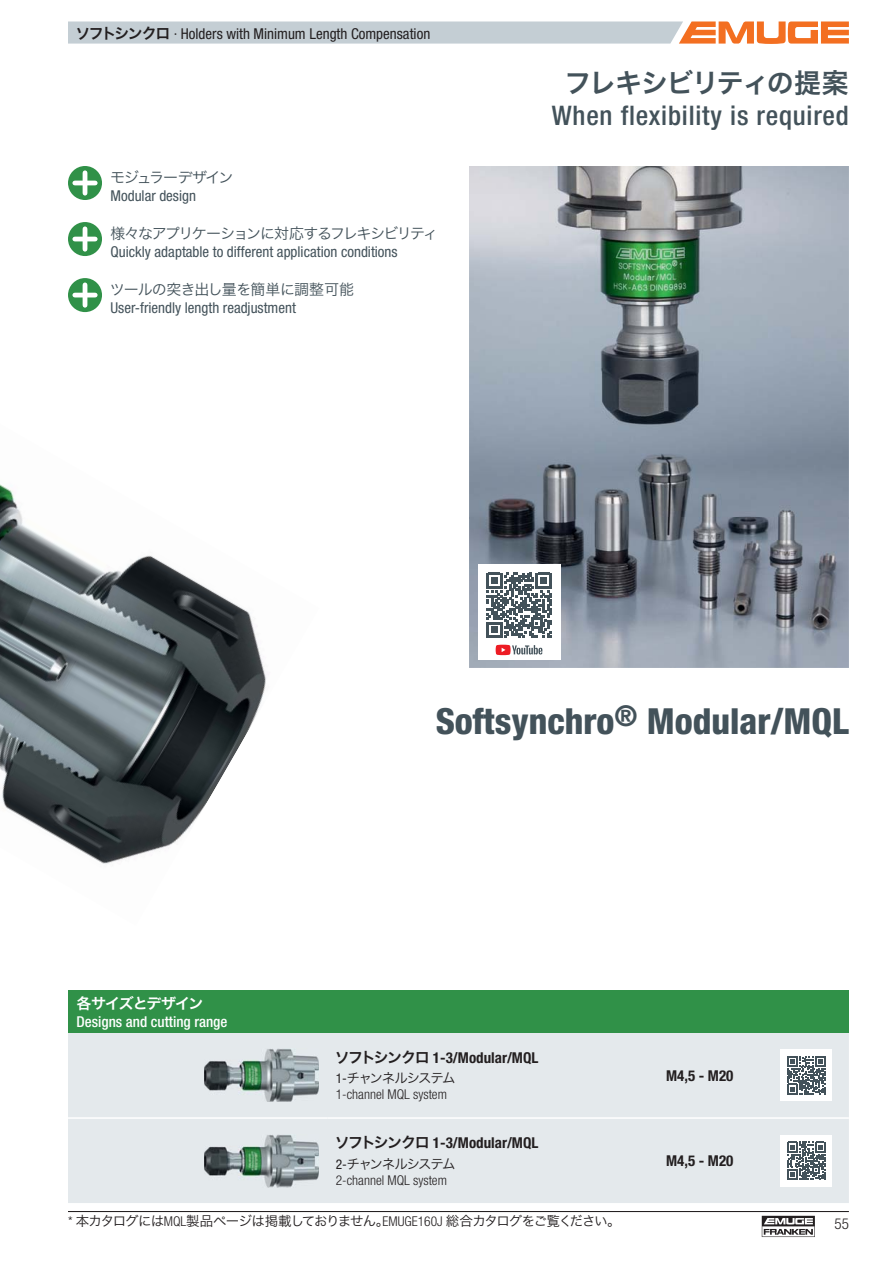
<style>
.page{position:relative;width:893px;height:1263px;background:#fff}
.page>*{position:absolute;margin:0;border:0;box-sizing:border-box;transform-origin:0 0}
.t1{font:800 condensed 36px "Helvetica Neue LT Pro";color:#43525a}
.t2{font:500 condensed 27px "Helvetica Neue LT Pro";letter-spacing:.03em;color:#43525a}
.t3{font:27px "Hira Kaku Pro W6 90 msp RKSJ H";letter-spacing:-.055em;color:#43525a}
.t4{font:condensed 15px "Helvetica Neue LT Pro";color:#43525a}
.t5{font:700 condensed 15px "Helvetica Neue LT Pro";color:#231f20}
.t6{font:condensed 15px "Helvetica Neue LT Pro";color:#231f20}
.t7{font:15px "Hira Kaku Pro W3 90 msp RKSJ H";letter-spacing:-.105em;color:#43525a}
.t8{font:500 condensed 15px "Helvetica Neue LT Pro";color:#fff}
.t9{font:15px "Hira Kaku Pro W3 90 msp RKSJ H";letter-spacing:-.05em;color:#43525a}
.t10{font:15px "Hira Kaku Pro W6 90 msp RKSJ H";letter-spacing:-.075em;color:#fff}
.t11{font:15px "Hira Kaku Pro W3 90 msp RKSJ H";letter-spacing:-.08em;color:#43525a}
.t12{font:300 condensed 15px "Helvetica Neue LT Pro";color:#231f20}
.t13{font:13.5px "Hira Kaku Pro W3 90 msp RKSJ H";letter-spacing:-.09em;color:#231f20}
.t14{font:300 condensed 13.5px "Helvetica Neue LT Pro";color:#231f20}
.t15{font:13.5px "Hira Kaku Pro W3 90 msp RKSJ H";letter-spacing:-.11em;color:#231f20}
.s1{font-family:"Hira Kaku Pro W6 90 msp RKSJ H";font-stretch:normal}
.s2{font-family:"Hira Kaku Pro W6 90 msp RKSJ H";font-weight:400;font-stretch:normal}
.s3{font-family:"Helvetica Neue LT Pro";font-stretch:condensed}
.s4{font-family:"Helvetica Neue LT Pro";font-weight:300;font-stretch:condensed}
</style>
<div class="page">
<svg style="left:68px;top:21px;width:781px;height:23px;background:#d1c6c0"></svg>
<svg style="left:762px;top:1216px;width:53px;height:21px"></svg>
<hr style="left:68px;top:1211px;width:781px;height:1px;background:#231f20">
<img style="left:0;top:484px;width:266px;height:380px">
<div style="left:68px;top:991px;width:781px;height:42px;background:#309148"></div>
<div style="left:68px;top:1033px;width:781px;height:170px;background:#e4e9ec"></div>
<hr style="left:68px;top:1117px;width:259px;height:2px;background:#fff">
<hr style="left:327px;top:1117px;width:522px;height:2px;background:#fff">
<img style="left:204px;top:1049px;width:115px;height:53px">
<div style="left:781px;top:1050px;width:51px;height:51px;background:#fff"></div>
<svg style="left:787px;top:1056px;width:39px;height:38px"></svg>
<img style="left:204px;top:1134px;width:115px;height:53px">
<div style="left:781px;top:1135px;width:51px;height:51px;background:#fff"></div>
<svg style="left:787px;top:1142px;width:39px;height:38px"></svg>
<img style="left:469px;top:166px;width:380px;height:502px">
<svg style="left:68px;top:166px;width:34px;height:34px"></svg>
<hr style="left:83px;top:173px;width:4px;height:20px;background:#fff">
<hr style="left:75px;top:181px;width:20px;height:4px;background:#fff">
<svg style="left:68px;top:222px;width:34px;height:34px"></svg>
<hr style="left:83px;top:229px;width:4px;height:20px;background:#fff">
<hr style="left:75px;top:237px;width:20px;height:4px;background:#fff">
<svg style="left:68px;top:278px;width:34px;height:34px"></svg>
<hr style="left:83px;top:285px;width:4px;height:20px;background:#fff">
<hr style="left:75px;top:293px;width:20px;height:4px;background:#fff">
<div style="left:478px;top:564px;width:82px;height:95px;background:#fff"></div>
<svg style="left:486px;top:573px;width:65px;height:65px"></svg>
<svg style="left:496px;top:645px;width:46px;height:10px"></svg>
<p class="t6" style="left:76px;top:28px;width:356px"><span class="s1">ソフトシンクロ</span> · Holders with Minimum Length Compensation</p>
<p class="t11" style="left:110px;top:172px;width:125px">モジュラーデザイン</p>
<p class="t4" style="left:111px;top:190px;width:87px">Modular design</p>
<p class="t7" style="left:111px;top:228px;width:329px">様々なアプリケーションに対応するフレキシビリティ</p>
<p class="t4" style="left:111px;top:246px;width:289px">Quickly adaptable to different application conditions</p>
<p class="t9" style="left:110px;top:284px;width:246px">ツールの突き出し量を簡単に調整可能</p>
<p class="t4" style="left:111px;top:302px;width:187px">User-friendly length readjustment</p>
<h2 class="t3" style="left:565px;top:73px;width:286px">フレキシビリティの提案</h2>
<h2 class="t2" style="left:552px;top:106px;width:299px">When flexibility is required</h2>
<p class="t10" style="left:77px;top:997px;width:128px">各サイズとデザイン</p>
<p class="t8" style="left:77px;top:1016px;width:152px">Designs and cutting range</p>
<h1 class="t1" style="left:436px;top:700px;width:415px">Softsynchro<sup>®</sup> Modular/MQL</h1>
<p class="t5" style="left:335px;top:1052px;width:205px"><span class="s2">ソフトシンクロ</span> 1-3/Modular/MQL</p>
<p class="t15" style="left:336px;top:1073px;width:121px"><span class="s3">1-</span>チャンネルシステム</p>
<p class="t14" style="left:336px;top:1090px;width:113px">1-channel MQL system</p>
<p class="t5" style="left:335px;top:1138px;width:205px"><span class="s2">ソフトシンクロ</span> 1-3/Modular/MQL</p>
<p class="t15" style="left:336px;top:1159px;width:121px"><span class="s3">2-</span>チャンネルシステム</p>
<p class="t14" style="left:336px;top:1175px;width:113px">2-channel MQL system</p>
<p class="t5" style="left:666px;top:1070px;width:69px">M4,5 - M20</p>
<p class="t5" style="left:666px;top:1156px;width:69px">M4,5 - M20</p>
<p class="t13" style="left:68px;top:1216px;width:554px"><span class="s4">*</span> 本カタログには<span class="s4">MQL</span>製品ページは掲載しておりません。<span class="s4">EMUGE160J</span> 総合カタログをご覧ください。</p>
<p class="t12" style="left:834px;top:1218px;width:16px">55</p>
</div>
